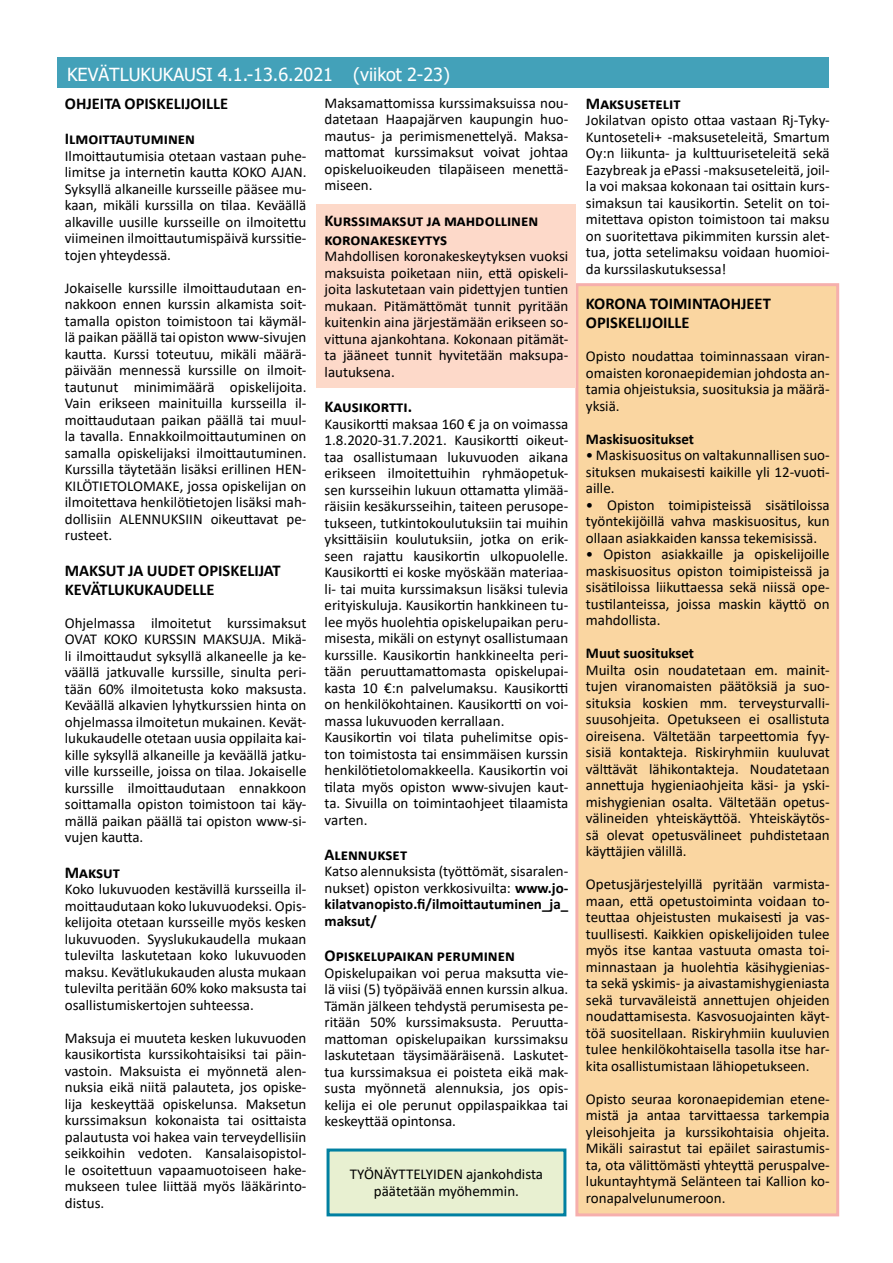
<style>
.page{position:relative;width:893px;height:1263px;background:#fff}
.page>*{position:absolute;margin:0;border:0;box-sizing:border-box;transform-origin:0 0}
.t1{font:18px "Tahoma";color:#fff}
.t2{font:700 16.5px/18.9px "Calibri";color:#000}
.t3{font:15px/16.5px "Calibri";color:#000;text-align:justify}
.t4{font:700 15px "Calibri";color:#000}
.s1{font-weight:700}
</style>
<div class="page">
<div style="left:575px;top:283px;width:264px;height:933px;background:#fad6a1"></div>
<div style="left:316px;top:204px;width:259px;height:184px;background:#fdd9c9"></div>
<div style="left:57px;top:57px;width:772px;height:31px;background:#43a1b9"></div>
<div style="left:328px;top:1150px;width:237px;height:65px;background:#e8f0d1"></div>
<div style="left:327px;top:1148px;width:239px;height:68px;border:3px solid #0080a1"></div>
<p class="t1" style="left:67px;top:62px;width:384px">KEVÄTLUKUKAUSI 4.1.-13.6.2021 (viikot 2-23)</p>
<p class="t2" style="left:65px;top:85px;width:165px;line-height:35.4px">OHJEITA OPISKELIJOILLE<br>Ilmoittautuminen</p>
<p class="t3" style="left:65px;top:147px;width:243px">Ilmoittautumisia otetaan vastaan puhe&shy;limitse ja internetin kautta KOKO AJAN.<br>Syksyllä alkaneille kursseille pääsee mu&shy;kaan, mikäli kurssilla on tilaa. Keväällä alkaville uusille kursseille on ilmoitettu viimeinen ilmoittautumispäivä kurssitie&shy;tojen yhteydessä.</p>
<p class="t3" style="left:65px;top:279px;width:243px">Jokaiselle kurssille ilmoittaudutaan en&shy;nakkoon ennen kurssin alkamista soit&shy;tamalla opiston toimistoon tai käymäl&shy;lä paikan päällä tai opiston www-sivujen kautta. Kurssi toteutuu, mikäli määrä&shy;päivään mennessä kurssille on ilmoit&shy;tautunut minimimäärä opiskelijoita.<br>Vain erikseen mainituilla kursseilla il&shy;moittaudutaan paikan päällä tai muul&shy;la tavalla. Ennakkoilmoittautuminen on samalla opiskelijaksi ilmoittautuminen.<br>Kurssilla täytetään lisäksi erillinen HEN-KILÖTIETOLOMAKE, jossa opiskelijan on ilmoitettava henkilötietojen lisäksi mah&shy;dollisiin ALENNUKSIIN oikeuttavat pe&shy;rusteet.</p>
<p class="t2" style="left:65px;top:561px;width:217px">MAKSUT JA UUDET OPISKELIJAT<br>KEVÄTLUKUKAUDELLE</p>
<p class="t3" style="left:65px;top:614px;width:243px">Ohjelmassa ilmoitetut kurssimaksut OVAT KOKO KURSSIN MAKSUJA. Mikä&shy;li ilmoittaudut syksyllä alkaneelle ja ke&shy;väällä jatkuvalle kurssille, sinulta peri&shy;tään 60% ilmoitetusta koko maksusta.<br>Keväällä alkavien lyhytkurssien hinta on ohjelmassa ilmoitetun mukainen. Kevät&shy;lukukaudelle otetaan uusia oppilaita kai&shy;kille syksyllä alkaneille ja keväällä jatku&shy;ville kursseille, joissa on tilaa. Jokaiselle kurssille ilmoittaudutaan ennakkoon soittamalla opiston toimistoon tai käy&shy;mällä paikan päällä tai opiston www-si&shy;vujen kautta.</p>
<p class="t2" style="left:65px;top:862px;width:57px">Maksut</p>
<p class="t3" style="left:65px;top:880px;width:243px">Koko lukuvuoden kestävillä kursseilla il&shy;moittaudutaan koko lukuvuodeksi. Opis&shy;kelijoita otetaan kursseille myös kesken lukuvuoden. Syyslukukaudella mukaan tulevilta laskutetaan koko lukuvuoden maksu. Kevätlukukauden alusta mukaan tulevilta peritään 60% koko maksusta tai osallistumiskertojen suhteessa.</p>
<p class="t3" style="left:65px;top:1029px;width:243px">Maksuja ei muuteta kesken lukuvuoden kausikortista kurssikohtaisiksi tai päin&shy;vastoin. Maksuista ei myönnetä alen&shy;nuksia eikä niitä palauteta, jos opiske&shy;lija keskeyttää opiskelunsa. Maksetun kurssimaksun kokonaista tai osittaista palautusta voi hakea vain terveydellisiin seikkoihin vedoten. Kansalaisopistol&shy;le osoitettuun vapaamuotoiseen hake&shy;mukseen tulee liittää myös lääkärinto&shy;distus.</p>
<p class="t3" style="left:325px;top:94px;width:245px">Maksamattomissa kurssimaksuissa nou&shy;datetaan Haapajärven kaupungin huo&shy;mautus- ja perimismenettelyä. Maksa&shy;mattomat kurssimaksut voivat johtaa opiskeluoikeuden tilapäiseen menettä&shy;miseen.</p>
<p class="t2" style="left:325px;top:211px;width:215px">Kurssimaksut ja mahdollinen koronakeskeytys</p>
<p class="t3" style="left:325px;top:247px;width:245px">Mahdollisen koronakeskeytyksen vuoksi maksuista poiketaan niin, että opiskeli&shy;joita laskutetaan vain pidettyjen tuntien mukaan. Pitämättömät tunnit pyritään kuitenkin aina järjestämään erikseen so&shy;vittuna ajankohtana. Kokonaan pitämät&shy;ta jääneet tunnit hyvitetään maksupa&shy;lautuksena.</p>
<p class="t2" style="left:325px;top:397px;width:89px">Kausikortti.</p>
<p class="t3" style="left:325px;top:415px;width:245px;text-align:left">Kausikortti maksaa 160 € ja on voimassa 1.8.2020-31.7.2021. Kausikortti oikeut&shy;taa osallistumaan lukuvuoden aikana erikseen ilmoitettuihin ryhmäopetuk&shy;sen kursseihin lukuun ottamatta ylimää&shy;räisiin kesäkursseihin, taiteen perusope&shy;tukseen, tutkintokoulutuksiin tai muihin yksittäisiin koulutuksiin, jotka on erik&shy;seen rajattu kausikortin ulkopuolelle.<br>Kausikortti ei koske myöskään materiaa&shy;li- tai muita kurssimaksun lisäksi tulevia erityiskuluja. Kausikortin hankkineen tu&shy;lee myös huolehtia opiskelupaikan peru&shy;misesta, mikäli on estynyt osallistumaan kurssille. Kausikortin hankkineelta peri&shy;tään peruuttamattomasta opiskelupai&shy;kasta 10 €:n palvelumaksu. Kausikortti on henkilökohtainen. Kausikortti on voi&shy;massa lukuvuoden kerrallaan.<br>Kausikortin voi tilata puhelimitse opis&shy;ton toimistosta tai ensimmäisen kurssin henkilötietolomakkeella. Kausikortin voi tilata myös opiston www-sivujen kaut&shy;ta. Sivuilla on toimintaohjeet tilaamista varten.</p>
<p class="t2" style="left:325px;top:845px;width:84px">Alennukset</p>
<p class="t3" style="left:325px;top:863px;width:245px">Katso alennuksista (työttömät, sisaralen&shy;nukset) opiston verkkosivuilta: <span class="s1">www.jo&shy;kilatvanopisto.fi/ilmoittautuminen_ja_ maksut/</span></p>
<p class="t2" style="left:325px;top:946px;width:192px">Opiskelupaikan peruminen</p>
<p class="t3" style="left:325px;top:964px;width:245px">Opiskelupaikan voi perua maksutta vie&shy;lä viisi (5) työpäivää ennen kurssin alkua.<br>Tämän jälkeen tehdystä perumisesta pe&shy;ritään 50% kurssimaksusta. Peruutta&shy;mattoman opiskelupaikan kurssimaksu laskutetaan täysimääräisenä. Laskutet&shy;tua kurssimaksua ei poisteta eikä mak&shy;susta myönnetä alennuksia, jos opis&shy;kelija ei ole perunut oppilaspaikkaa tai keskeyttää opintonsa.</p>
<p class="t3" style="left:350px;top:1166px;width:195px;text-align:center">TYÖNÄYTTELYIDEN ajankohdista päätetään myöhemmin.</p>
<p class="t2" style="left:586px;top:94px;width:96px">Maksusetelit</p>
<p class="t3" style="left:586px;top:112px;width:245px">Jokilatvan opisto ottaa vastaan Rj-Tyky-Kuntoseteli+ -maksuseteleitä, Smartum Oy:n liikunta- ja kulttuuriseteleitä sekä Eazybreak ja ePassi -maksuseteleitä, joil&shy;la voi maksaa kokonaan tai osittain kurs&shy;simaksun tai kausikortin. Setelit on toi&shy;mitettava opiston toimistoon tai maksu on suoritettava pikimmiten kurssin alet&shy;tua, jotta setelimaksu voidaan huomioi&shy;da kurssilaskutuksessa!</p>
<p class="t2" style="left:586px;top:294px;width:186px">KORONA TOIMINTAOHJEET<br>OPISKELIJOILLE</p>
<p class="t3" style="left:586px;top:348px;width:245px">Opisto noudattaa toiminnassaan viran&shy;omaisten koronaepidemian johdosta an&shy;tamia ohjeistuksia, suosituksia ja määrä&shy;yksiä.</p>
<p class="t4" style="left:586px;top:428px;width:110px">Maskisuositukset</p>
<p class="t3" style="left:586px;top:447px;width:245px">• Maskisuositus on valtakunnallisen suo&shy;situksen mukaisesti kaikille yli 12-vuoti&shy;aille.</p>
<p class="t3" style="left:586px;top:496px;width:245px">• Opiston toimipisteissä sisätiloissa työntekijöillä vahva maskisuositus, kun ollaan asiakkaiden kanssa tekemisissä.</p>
<p class="t3" style="left:586px;top:546px;width:245px">• Opiston asiakkaille ja opiskelijoille maskisuositus opiston toimipisteissä ja sisätiloissa liikuttaessa sekä niissä ope&shy;tustilanteissa, joissa maskin käyttö on mahdollista.</p>
<p class="t4" style="left:586px;top:643px;width:110px">Muut suositukset</p>
<p class="t3" style="left:586px;top:661px;width:245px">Muilta osin noudatetaan em. mainit&shy;tujen viranomaisten päätöksiä ja suo&shy;situksia koskien mm. terveysturvalli&shy;suusohjeita. Opetukseen ei osallistuta oireisena. Vältetään tarpeettomia fyy&shy;sisiä kontakteja. Riskiryhmiin kuuluvat välttävät lähikontakteja. Noudatetaan annettuja hygieniaohjeita käsi- ja yski&shy;mishygienian osalta. Vältetään opetus&shy;välineiden yhteiskäyttöä. Yhteiskäytös&shy;sä olevat opetusvälineet puhdistetaan käyttäjien välillä.</p>
<p class="t3" style="left:586px;top:876px;width:245px">Opetusjärjestelyillä pyritään varmista&shy;maan, että opetustoiminta voidaan to&shy;teuttaa ohjeistusten mukaisesti ja vas&shy;tuullisesti. Kaikkien opiskelijoiden tulee myös itse kantaa vastuuta omasta toi&shy;minnastaan ja huolehtia käsihygienias&shy;ta sekä yskimis- ja aivastamishygieniasta sekä turvaväleistä annettujen ohjeiden noudattamisesta. Kasvosuojainten käyt&shy;töä suositellaan. Riskiryhmiin kuuluvien tulee henkilökohtaisella tasolla itse har&shy;kita osallistumistaan lähiopetukseen.</p>
<p class="t3" style="left:586px;top:1090px;width:245px">Opisto seuraa koronaepidemian etene&shy;mistä ja antaa tarvittaessa tarkempia yleisohjeita ja kurssikohtaisia ohjeita.<br>Mikäli sairastut tai epäilet sairastumis&shy;ta, ota välittömästi yhteyttä peruspalve&shy;lukuntayhtymä Selänteen tai Kallion ko&shy;ronapalvelunumeroon.</p>
</div>
